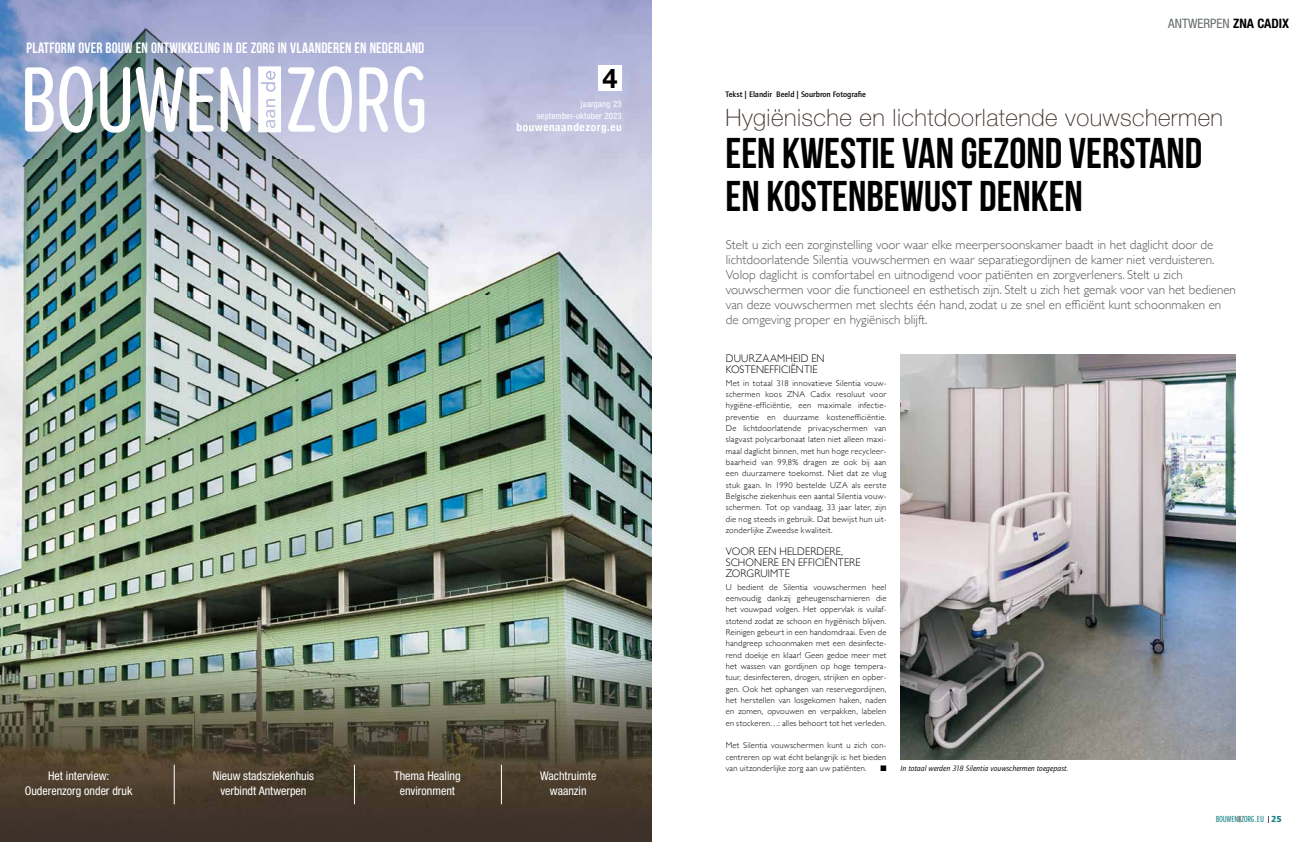
<style>
.page{position:relative;width:1304px;height:842px;background:#fff}
.page>*{position:absolute;margin:0;border:0;box-sizing:border-box;transform-origin:0 0}
.t1{font:96.4px "Proxima Soft Ex Cn";letter-spacing:-.03em;color:#fff}
.t2{font:700 43px/43px "Bebas Neue";color:#000}
.t3{font:700 27.2px "Helvetica Neue LT Std";color:#000}
.t4{font:100 24px "Helvetica Neue LT Std";letter-spacing:.02em;color:#3b2a25}
.t5{font:700 15px "Bebas Neue";letter-spacing:.01em;color:#fff}
.t6{font:300 13px/15px "Gill Sans";color:#575756}
.t7{font:condensed 13px "Helvetica Neue LT Std";color:#676c6e}
.t8{font:condensed 12px/15px "Helvetica Neue LT Std";color:#fff;text-align:center}
.t9{font:700 condensed 11.2px "Helvetica Neue";letter-spacing:.05em;color:#fff}
.t10{font:300 11px/11.3px "Gill Sans";letter-spacing:.01em;color:#000;scale:.95 1}
.t11{font:9.1px "Proxima Soft Ex Cn";letter-spacing:-.03em;color:#148185}
.t12{font:condensed 8.8px/12px "Helvetica Neue LT Std";letter-spacing:.02em;color:#fff;text-align:right}
.t13{font:300 8.5px/11.3px "Gill Sans";letter-spacing:.02em;color:#000;text-align:justify}
.t14{font:500 8.2px "Quay Sans ITC Std";color:#000}
.t15{font:italic 8px "Quay Sans ITC Std";color:#000}
.t16{font:8px "Zapf Dingbats Std";color:#000}
.s1{font-weight:700;color:#000}
.s2{font-family:"Quay Sans ITC Std";font-weight:900;font-size:9px;color:#158085}
</style>
<div class="page">
<img style="left:0;top:0;width:652px;height:842px">
<div style="left:598px;top:65px;width:24px;height:26px;background:#fff"></div>
<svg style="left:258px;top:66px;width:23px;height:66px"></svg>
<hr style="left:174px;top:765px;width:1px;height:39px;background:#fff">
<hr style="left:354px;top:765px;width:1px;height:39px;background:#fff">
<hr style="left:501px;top:765px;width:1px;height:39px;background:#fff">
<img style="left:900px;top:355px;width:336px;height:405px">
<svg style="left:1238px;top:816px;width:3px;height:6px"></svg>
<h3 class="t5" style="left:27px;top:40px;width:399px">PLATFORM OVER BOUW EN ONTWIKKELING IN DE ZORG IN VLAANDEREN EN NEDERLAND</h3>
<h1 class="t1" style="left:19px;top:29px;width:510px">BOUWEN ZORG.EU</h1>
<h3 class="t3" style="left:602px;top:61px;width:17px">4</h3>
<p class="t12" style="left:537px;top:98px;width:86px">jaargang 23 september-oktober 2023</p>
<h3 class="t9" style="left:517px;top:118px;width:107px">bouwenaandezorg.eu</h3>
<h3 class="t8" style="left:25px;top:768px;width:109px">Het interview:<br>Ouderenzorg onder druk</h3>
<h3 class="t8" style="left:540px;top:768px;width:58px">Wachtruimte waanzin</h3>
<h3 class="t8" style="left:213px;top:768px;width:103px">Nieuw stadsziekenhuis verbindt Antwerpen</h3>
<h3 class="t8" style="left:394px;top:768px;width:68px">Thema Healing environment</h3>
<p class="t14" style="left:726px;top:89px;width:142px">Tekst | Elandir Beeld | Sourbron Fotografie</p>
<h3 class="t7" style="left:1168px;top:16px;width:122px">ANTWERPEN <span class="s1">ZNA CADIX</span></h3>
<h3 class="t4" style="left:726px;top:103px;width:499px">Hygiënische en lichtdoorlatende vouwschermen</h3>
<h2 class="t2" style="left:726px;top:131px;width:478px">EEN KWESTIE VAN GEZOND VERSTAND<br>EN KOSTENBEWUST DENKEN</h2>
<p class="t6" style="left:726px;top:237px;width:512px">Stelt u zich een zorginstelling voor waar elke meerpersoonskamer baadt in het daglicht door de lichtdoorlatende Silentia vouwschermen en waar separatiegordijnen de kamer niet verduisteren.<br>Volop daglicht is comfortabel en uitnodigend voor patiënten en zorgverleners. Stelt u zich vouwschermen voor die functioneel en esthetisch zijn. Stelt u zich het gemak voor van het bedienen van deze vouwschermen met slechts één hand, zodat u ze snel en efficiënt kunt schoonmaken en de omgeving proper en hygiënisch blijft.</p>
<p class="t10" style="left:726px;top:352px;width:105px">DUURZAAMHEID EN<br>KOSTENEFFICIËNTIE</p>
<p class="t13" style="left:726px;top:377px;width:162px">Met in totaal 318 innovatieve Silentia vouw&shy;schermen koos ZNA Cadix resoluut voor hygiëne-efficiëntie, een maximale infectie&shy;preventie en duurzame kostenefficiëntie.<br>De lichtdoorlatende privacyschermen van slagvast polycarbonaat laten niet alleen maxi&shy;maal daglicht binnen, met hun hoge recycleer&shy;baarheid van 99,8% dragen ze ook bij aan een duurzamere toekomst. Niet dat ze vlug stuk gaan. In 1990 bestelde UZA als eerste Belgische ziekenhuis een aantal Silentia vouw&shy;schermen. Tot op vandaag, 33 jaar later, zijn die nog steeds in gebruik. Dat bewijst hun uit&shy;zonderlijke Zweedse kwaliteit.</p>
<p class="t10" style="left:726px;top:545px;width:143px">VOOR EEN HELDERDERE,<br>SCHONERE EN EFFICIËNTERE<br>ZORGRUIMTE</p>
<p class="t13" style="left:726px;top:581px;width:162px">U bedient de Silentia vouwschermen heel eenvoudig dankzij geheugenscharnieren die het vouwpad volgen. Het oppervlak is vuilaf&shy;stotend zodat ze schoon en hygiënisch blijven.<br>Reinigen gebeurt in een handomdraai. Even de handgreep schoonmaken met een desinfecte&shy;rend doekje en klaar! Geen gedoe meer met het wassen van gordijnen op hoge tempera&shy;tuur, desinfecteren, drogen, strijken en opber&shy;gen. Ook het ophangen van reservegordijnen, het herstellen van losgekomen haken, naden en zomen, opvouwen en verpakken, labelen en stockeren…: alles behoort tot het verleden.</p>
<p class="t13" style="left:726px;top:740px;width:162px">Met Silentia vouwschermen kunt u zich con&shy;centreren op wat écht belangrijk is: het bieden van uitzonderlijke zorg aan uw patiënten.</p>
<p class="t16" style="left:880px;top:764px;width:8px">■</p>
<p class="t15" style="left:900px;top:764px;width:170px">In totaal werden 318 Silentia vouwschermen toegepast.</p>
<p class="t11" style="left:1216px;top:812px;width:68px">BOUWEN ZORG.EU <span class="s2">25</span></p>
</div>
